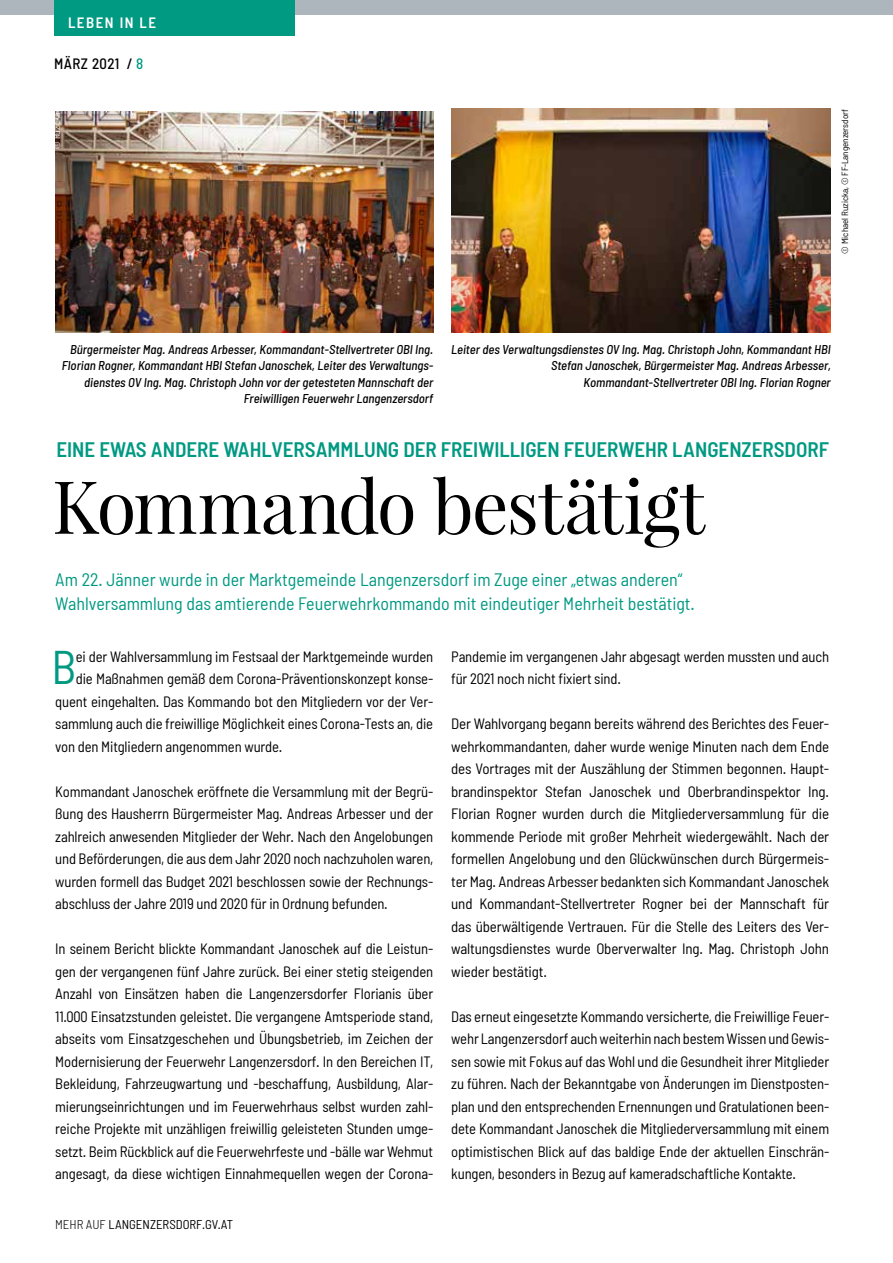
<style>
.page{position:relative;width:893px;height:1263px;background:#fff}
.page>*{position:absolute;margin:0;border:0;box-sizing:border-box;transform-origin:0 0}
.t1{font:73.5px "Playfair Display";letter-spacing:-.02em;color:#000}
.t2{font:semi-condensed 47.1px "Barlow";color:#009982}
.t3{font:600 semi-condensed 21px "Barlow";color:#009982}
.t4{font:semi-condensed 18px/24px "Barlow";color:#009982}
.t5{font:semi-condensed 15px/22.5px "Barlow";letter-spacing:-.01em;color:#000;text-align:justify}
.t6{font:500 semi-condensed 15px "Barlow";letter-spacing:.03em;color:#000}
.t7{font:600 semi-condensed 15px "Barlow";letter-spacing:.1em;color:#fff}
.t8{font:italic 500 semi-condensed 12.75px/16.5px "Barlow";color:#000;text-align:right}
.t9{font:semi-condensed 12.75px "Barlow";color:#000}
.t10{font:semi-condensed 9px "Barlow";color:#000}
.t11{font:semi-condensed 9px "Barlow";color:#fff}
.s1{color:#009982}
.s2{font-weight:300}
</style>
<div class="page">
<img style="left:56px;top:111px;width:377px;height:221px">
<div style="left:0;top:0;width:893px;height:15px;background:#adb6bc"></div>
<div style="left:54px;top:0;width:241px;height:35px;background:#009982"></div>
<img style="left:451px;top:109px;width:380px;height:223px">
<p class="t7" style="left:68px;top:13px;width:90px">LEBEN IN LE</p>
<p class="t6" style="left:54px;top:54px;width:91px">MÄRZ 2021 / <span class="s1">8</span></p>
<p class="t11" style="left:51px;top:149px;width:66px;rotate:-90deg">© Ruzicka Michael</p>
<p class="t10" style="left:839px;top:254px;width:146px;rotate:-90deg">© Michael Ruzicka, © FF-Langenzersdorf</p>
<p class="t8" style="left:62px;top:340px;width:373px">Bürgermeister Mag. Andreas Arbesser, Kommandant-Stellvertreter OBI Ing.<br>Florian Rogner, Kommandant HBI Stefan Janoschek, Leiter des Verwaltungs&shy;dienstes OV Ing. Mag. Christoph John vor der getesteten Mannschaft der Freiwilligen Feuerwehr Langenzersdorf</p>
<p class="t8" style="left:451px;top:340px;width:381px">Leiter des Verwaltungsdienstes OV Ing. Mag. Christoph John, Kommandant HBI<br>Stefan Janoschek, Bürgermeister Mag. Andreas Arbesser,<br>Kommandant-Stellvertreter OBI Ing. Florian Rogner</p>
<h3 class="t3" style="left:56px;top:437px;width:774px">EINE EWAS ANDERE WAHLVERSAMMLUNG DER FREIWILLIGEN FEUERWEHR LANGENZERSDORF</h3>
<h1 class="t1" style="left:52px;top:460px;width:654px">Kommando bestätigt</h1>
<p class="t4" style="left:55px;top:567px;width:641px">Am 22. Jänner wurde in der Marktgemeinde Langenzersdorf im Zuge einer „etwas anderen“<br>Wahlversammlung das amtierende Feuerwehrkommando mit eindeutiger Mehrheit bestätigt.</p>
<h2 class="t2" style="left:51px;top:638px;width:26px">B</h2>
<p class="t5" style="left:76px;top:644px;width:359px">ei der Wahlversammlung im Festsaal der Marktgemeinde wurden</p>
<p class="t5" style="left:451px;top:644px;width:379px">Pandemie im vergangenen Jahr abgesagt werden mussten und auch für 2021 noch nicht fixiert sind.</p>
<p class="t5" style="left:451px;top:712px;width:379px">Der Wahlvorgang begann bereits während des Berichtes des Feuer&shy;wehrkommandanten, daher wurde wenige Minuten nach dem Ende des Vortrages mit der Auszählung der Stimmen begonnen. Haupt&shy;brandinspektor Stefan Janoschek und Oberbrandinspektor Ing.<br>Florian Rogner wurden durch die Mitgliederversammlung für die kommende Periode mit großer Mehrheit wiedergewählt. Nach der formellen Angelobung und den Glückwünschen durch Bürgermeis&shy;ter Mag. Andreas Arbesser bedankten sich Kommandant Janoschek und Kommandant-Stellvertreter Rogner bei der Mannschaft für das überwältigende Vertrauen. Für die Stelle des Leiters des Ver&shy;waltungsdienstes wurde Oberverwalter Ing. Mag. Christoph John wieder bestätigt.</p>
<p class="t5" style="left:451px;top:1004px;width:379px">Das erneut eingesetzte Kommando versicherte, die Freiwillige Feuer&shy;wehr Langenzersdorf auch weiterhin nach bestem Wissen und Gewis&shy;sen sowie mit Fokus auf das Wohl und die Gesundheit ihrer Mitglieder zu führen. Nach der Bekanntgabe von Änderungen im Dienstposten&shy;plan und den entsprechenden Ernennungen und Gratulationen been&shy;dete Kommandant Janoschek die Mitgliederversammlung mit einem optimistischen Blick auf das baldige Ende der aktuellen Einschrän&shy;kungen, besonders in Bezug auf kameradschaftliche Kontakte.</p>
<p class="t5" style="left:76px;top:667px;width:359px">die Maßnahmen gemäß dem Corona-Präventionskonzept konse-</p>
<p class="t5" style="left:55px;top:689px;width:379px">quent eingehalten. Das Kommando bot den Mitgliedern vor der Ver-</p>
<p class="t5" style="left:55px;top:712px;width:379px">sammlung auch die freiwillige Möglichkeit eines Corona-Tests an, die</p>
<p class="t5" style="left:55px;top:734px;width:228px">von den Mitgliedern angenommen wurde.</p>
<p class="t5" style="left:55px;top:779px;width:379px">Kommandant Janoschek eröffnete die Versammlung mit der Begrü&shy;ßung des Hausherrn Bürgermeister Mag. Andreas Arbesser und der zahlreich anwesenden Mitglieder der Wehr. Nach den Angelobungen und Beförderungen, die aus dem Jahr 2020 noch nachzuholen waren, wurden formell das Budget 2021 beschlossen sowie der Rechnungs&shy;abschluss der Jahre 2019 und 2020 für in Ordnung befunden.</p>
<p class="t5" style="left:55px;top:937px;width:379px">In seinem Bericht blickte Kommandant Janoschek auf die Leistun&shy;gen der vergangenen fünf Jahre zurück. Bei einer stetig steigenden Anzahl von Einsätzen haben die Langenzersdorfer Florianis über 11.000 Einsatzstunden geleistet. Die vergangene Amtsperiode stand, abseits vom Einsatzgeschehen und Übungsbetrieb, im Zeichen der Modernisierung der Feuerwehr Langenzersdorf. In den Bereichen IT, Bekleidung, Fahrzeugwartung und -beschaffung, Ausbildung, Alar&shy;mierungseinrichtungen und im Feuerwehrhaus selbst wurden zahl&shy;reiche Projekte mit unzähligen freiwillig geleisteten Stunden umge&shy;setzt. Beim Rückblick auf die Feuerwehrfeste und -bälle war Wehmut angesagt, da diese wichtigen Einnahmequellen wegen der Corona-</p>
<p class="t9" style="left:55px;top:1216px;width:179px"><span class="s2">MEHR AUF</span> LANGENZERSDORF.GV.AT</p>
</div>
